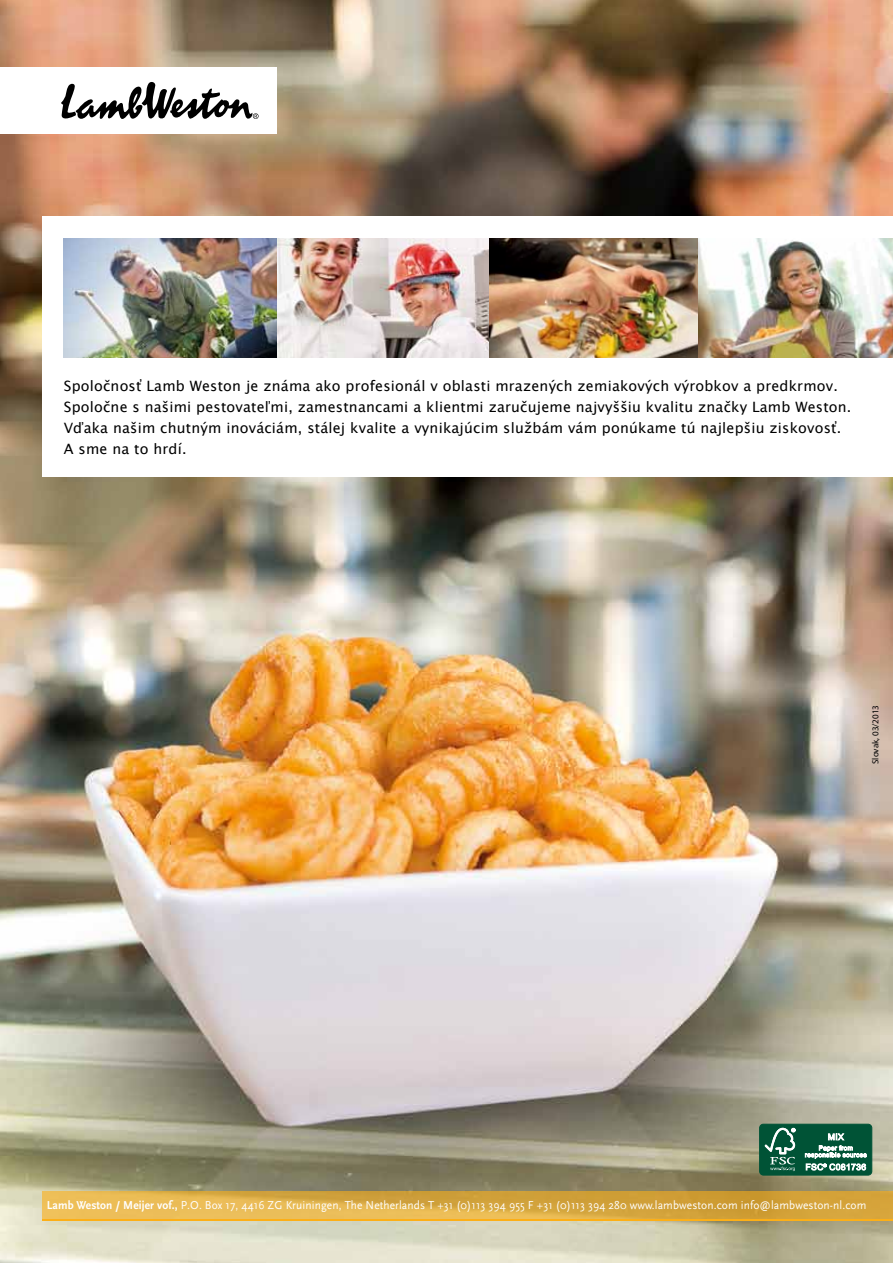
<style>
.page{position:relative;width:893px;height:1263px;background:#fff}
.page>*{position:absolute;margin:0;border:0;box-sizing:border-box;transform-origin:0 0}
.t1{font:14.25px/21px "Lucida Grande";letter-spacing:.015em;color:#000}
.t2{font:12px "Scala Sans";letter-spacing:.01em;color:#fff;scale:.95 1}
.t3{font:9px "Myriad Pro";color:#000}
.s1{font-weight:700}
</style>
<div class="page">
<img style="left:0;top:0;width:893px;height:1263px">
<div style="left:0;top:67px;width:276px;height:67px;background:#fff"></div>
<svg style="left:61px;top:82px;width:198px;height:37px"></svg>
<div style="left:43px;top:216px;width:850px;height:260px;background:#fff"></div>
<svg style="left:43px;top:1191px;width:850px;height:28px;background:#dbac45"></svg>
<hr style="left:43px;top:1219px;width:850px;height:1px;background:#fcaf17">
<img style="left:64px;top:238px;width:634px;height:119px">
<div style="left:760px;top:1124px;width:112px;height:51px;background:#005336;border-radius:4px"></div>
<div style="left:759px;top:1124px;width:113px;height:51px;border:1px solid #005336;border-radius:4px"></div>
<svg style="left:765px;top:1128px;width:30px;height:43px"></svg>
<svg style="left:805px;top:1133px;width:62px;height:37px"></svg>
<img style="left:698px;top:238px;width:195px;height:119px">
<p class="t1" style="left:64px;top:375px;width:789px">Spoločnosť Lamb Weston je známa ako profesionál v oblasti mrazených zemiakových výrobkov a predkrmov.<br>Spoločne s našimi pestovateľmi, zamestnancami a klientmi zaručujeme najvyššiu kvalitu značky Lamb Weston.<br>Vďaka našim chutným inováciám, stálej kvalite a vynikajúcim službám vám ponúkame tú najlepšiu ziskovosť.<br>A sme na to hrdí.</p>
<p class="t3" style="left:870px;top:764px;width:60px;rotate:-90deg">Slovak, 03/2013</p>
<p class="t2" style="left:47px;top:1199px;width:864px"><span class="s1">Lamb Weston / Meijer vof.,</span> P.O. Box 17, 4416 ZG Kruiningen, The Netherlands T +31 (0)113 394 955 F +31 (0)113 394 280 www.lambweston.com info@lambweston-nl.com</p>
</div>
